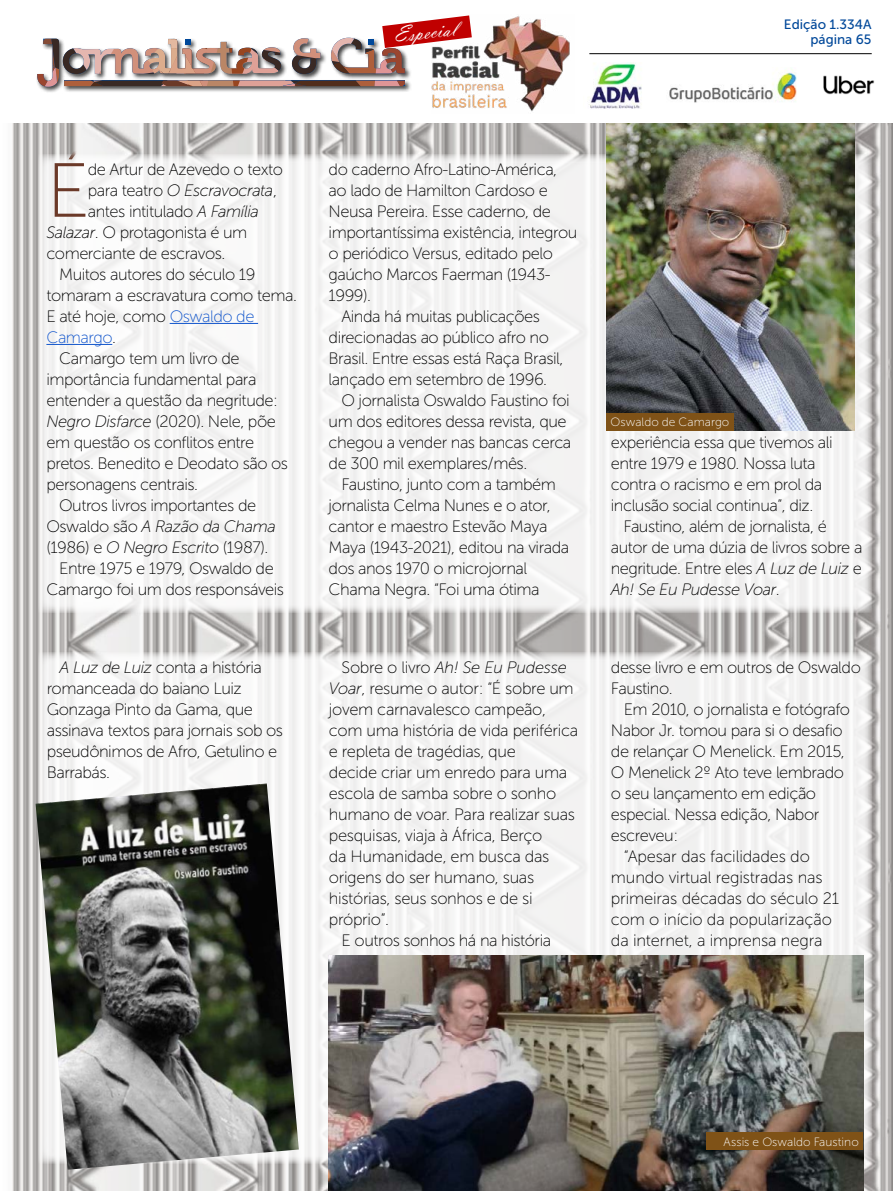
<style>
.page{position:relative;width:893px;height:1191px;background:#fff}
.page>*{position:absolute;margin:0;border:0;box-sizing:border-box;transform-origin:0 0}
.t1{font:76.5px "Museo Sans 100";color:#6b3928}
.t2{font:22.5px "Vladimir Script";color:#fff}
.t3{font:16.5px/21px "Museo Sans 100";letter-spacing:-.03em;color:#000}
.t4{font:16.5px "Museo Sans 100";letter-spacing:-.01em;color:#000}
.t5{font:italic 16.5px "Museo Sans 100";letter-spacing:-.03em;color:#000}
.t6{font:16.5px "Museo Sans 100";letter-spacing:-.03em;color:#15c}
.t7{font:13.5px "Museo Sans 500";color:#00489a}
.t8{font:12px "Museo Sans 100";letter-spacing:.005em;color:#fff}
.s1{font-style:normal}
.s2{font-style:italic}
.s3{color:#15c}
.s4{color:#000}
</style>
<div class="page">
<img style="left:12px;top:123px;width:881px;height:1068px">
<div style="left:36px;top:36px;width:376px;height:57px;background:#000;opacity:.75"></div>
<img style="left:823px;top:75px;width:52px;height:20px">
<img style="left:589px;top:62px;width:53px;height:47px">
<img style="left:669px;top:69px;width:128px;height:34px">
<img style="left:432px;top:16px;width:138px;height:96px">
<svg style="left:37px;top:15px;width:435px;height:72px"></svg>
<hr style="left:589px;top:53px;width:283px;height:1px;background:#000">
<div style="left:38px;top:154px;width:834px;height:458px;background:#f3f3f3"></div>
<hr style="left:170px;top:323px;width:88px;height:1px;background:#15c">
<hr style="left:46px;top:344px;width:66px;height:1px;background:#15c">
<div style="left:38px;top:652px;width:834px;height:511px;background:#f3f3f2"></div>
<img style="left:606px;top:123px;width:249px;height:307px">
<div style="left:606px;top:413px;width:128px;height:18px;background:#7f5217"></div>
<img style="left:36px;top:783px;width:263px;height:386px">
<img style="left:329px;top:955px;width:534px;height:236px">
<div style="left:707px;top:1132px;width:156px;height:18px;background:#7f5217"></div>
<h2 class="t2" style="left:392px;top:22px;width:64px;rotate:-7deg">Especial</h2>
<p class="t7" style="left:784px;top:17px;width:89px">Edição 1.334A</p>
<p class="t7" style="left:810px;top:32px;width:63px">página 65</p>
<h1 class="t1" style="left:46px;top:150px;width:45px">É</h1>
<p class="t3" style="left:88px;top:159px;width:197px">de Artur de Azevedo o texto</p>
<p class="t5" style="left:88px;top:181px;width:191px"><span class="s1">para teatro</span> O Escravocrata<span class="s1">,</span></p>
<p class="t3" style="left:88px;top:201px;width:173px">antes intitulado <span class="s2">A Família</span></p>
<p class="t3" style="left:46px;top:222px;width:202px"><span class="s2">Salazar</span>. O protagonista é um</p>
<p class="t3" style="left:46px;top:243px;width:181px">comerciante de escravos.</p>
<p class="t3" style="left:59px;top:264px;width:198px">Muitos autores do século 19</p>
<p class="t3" style="left:46px;top:285px;width:252px">tomaram a escravatura como tema.</p>
<p class="t3" style="left:46px;top:306px;width:210px">E até hoje, como <span class="s3">Oswaldo de</span></p>
<p class="t6" style="left:46px;top:328px;width:71px">Camargo<span class="s4">.</span></p>
<p class="t3" style="left:59px;top:348px;width:182px">Camargo tem um livro de</p>
<p class="t3" style="left:46px;top:369px;width:212px">importância fundamental para</p>
<p class="t3" style="left:46px;top:390px;width:233px">entender a questão da negritude:</p>
<p class="t3" style="left:46px;top:411px;width:231px"><span class="s2">Negro Disfarce</span> (2020). Nele, põe</p>
<p class="t3" style="left:46px;top:432px;width:209px">em questão os conflitos entre</p>
<p class="t3" style="left:46px;top:453px;width:243px">pretos. Benedito e Deodato são os</p>
<p class="t3" style="left:46px;top:474px;width:153px">personagens centrais.</p>
<p class="t3" style="left:59px;top:495px;width:199px">Outros livros importantes de</p>
<p class="t5" style="left:46px;top:517px;width:231px"><span class="s1">Oswaldo são</span> A Razão da Chama</p>
<p class="t3" style="left:46px;top:537px;width:223px">(1986) e <span class="s2">O Negro Escrito</span> (1987).</p>
<p class="t3" style="left:59px;top:558px;width:216px">Entre 1975 e 1979, Oswaldo de</p>
<p class="t3" style="left:46px;top:579px;width:239px">Camargo foi um dos responsáveis</p>
<p class="t3" style="left:329px;top:159px;width:230px">do caderno Afro-Latino-América,</p>
<p class="t3" style="left:329px;top:180px;width:221px">ao lado de Hamilton Cardoso e</p>
<p class="t3" style="left:329px;top:201px;width:224px">Neusa Pereira. Esse caderno, de</p>
<p class="t3" style="left:329px;top:222px;width:250px">importantíssima existência, integrou</p>
<p class="t3" style="left:329px;top:243px;width:226px">o periódico Versus, editado pelo</p>
<p class="t3" style="left:329px;top:264px;width:223px">gaúcho Marcos Faerman (1943-</p>
<p class="t3" style="left:329px;top:285px;width:44px">1999).</p>
<p class="t3" style="left:341px;top:306px;width:200px">Ainda há muitas publicações</p>
<p class="t3" style="left:329px;top:327px;width:222px">direcionadas ao público afro no</p>
<p class="t3" style="left:329px;top:348px;width:236px">Brasil. Entre essas está Raça Brasil,</p>
<p class="t3" style="left:329px;top:369px;width:220px">lançado em setembro de 1996.</p>
<p class="t3" style="left:341px;top:390px;width:230px">O jornalista Oswaldo Faustino foi</p>
<p class="t3" style="left:329px;top:411px;width:240px">um dos editores dessa revista, que</p>
<p class="t3" style="left:329px;top:432px;width:244px">chegou a vender nas bancas cerca</p>
<p class="t3" style="left:329px;top:453px;width:200px">de 300 mil exemplares/mês.</p>
<p class="t3" style="left:341px;top:474px;width:216px">Faustino, junto com a também</p>
<p class="t3" style="left:329px;top:495px;width:224px">jornalista Celma Nunes e o ator,</p>
<p class="t3" style="left:329px;top:516px;width:220px">cantor e maestro Estevão Maya</p>
<p class="t3" style="left:329px;top:537px;width:242px">Maya (1943-2021), editou na virada</p>
<p class="t3" style="left:329px;top:558px;width:200px">dos anos 1970 o microjornal</p>
<p class="t3" style="left:329px;top:579px;width:213px">Chama Negra. “Foi uma ótima</p>
<p class="t3" style="left:47px;top:657px;width:238px;text-indent:13px"><span class="s2">A Luz de Luiz</span> conta a história romanceada do baiano Luiz<br>Gonzaga Pinto da Gama, que assinava textos para jornais sob os pseudônimos de Afro, Getulino e<br>Barrabás.</p>
<p class="t5" style="left:342px;top:658px;width:227px"><span class="s1">Sobre o livro</span> Ah! Se Eu Pudesse</p>
<p class="t3" style="left:329px;top:678px;width:246px"><span class="s2">Voar</span>, resume o autor: “É sobre um</p>
<p class="t3" style="left:329px;top:699px;width:219px">jovem carnavalesco campeão,</p>
<p class="t3" style="left:329px;top:720px;width:251px">com uma história de vida periférica</p>
<p class="t3" style="left:329px;top:741px;width:189px">e repleta de tragédias, que</p>
<p class="t3" style="left:329px;top:762px;width:240px">decide criar um enredo para uma</p>
<p class="t3" style="left:329px;top:783px;width:229px">escola de samba sobre o sonho</p>
<p class="t3" style="left:329px;top:804px;width:248px">humano de voar. Para realizar suas</p>
<p class="t3" style="left:329px;top:825px;width:215px">pesquisas, viaja à África, Berço</p>
<p class="t3" style="left:329px;top:846px;width:222px">da Humanidade, em busca das</p>
<p class="t3" style="left:329px;top:867px;width:207px">origens do ser humano, suas</p>
<p class="t3" style="left:329px;top:888px;width:205px">histórias, seus sonhos e de si</p>
<p class="t3" style="left:329px;top:909px;width:62px">próprio”.</p>
<p class="t3" style="left:342px;top:930px;width:211px">E outros sonhos há na história</p>
<p class="t8" style="left:610px;top:416px;width:120px">Oswaldo de Camargo</p>
<p class="t3" style="left:611px;top:432px;width:224px">experiência essa que tivemos ali entre 1979 e 1980. Nossa luta contra o racismo e em prol da inclusão social continua”, diz.</p>
<p class="t3" style="left:611px;top:516px;width:253px;text-indent:13px">Faustino, além de jornalista, é autor de uma dúzia de livros sobre a negritude. Entre eles <span class="s2">A Luz de Luiz</span> e<br><span class="s2">Ah! Se Eu Pudesse Voar</span>.</p>
<p class="t3" style="left:611px;top:657px;width:251px">desse livro e em outros de Oswaldo<br>Faustino.</p>
<p class="t3" style="left:624px;top:699px;width:228px">Em 2010, o jornalista e fotógrafo</p>
<p class="t3" style="left:611px;top:720px;width:233px">Nabor Jr. tomou para si o desafio</p>
<p class="t3" style="left:611px;top:741px;width:235px">de relançar O Menelick. Em 2015,</p>
<p class="t3" style="left:611px;top:762px;width:235px">O Menelick 2º Ato teve lembrado</p>
<p class="t3" style="left:611px;top:783px;width:207px">o seu lançamento em edição</p>
<p class="t3" style="left:611px;top:804px;width:210px">especial. Nessa edição, Nabor</p>
<p class="t3" style="left:611px;top:825px;width:69px">escreveu:</p>
<p class="t4" style="left:624px;top:847px;width:188px">“Apesar das facilidades do</p>
<p class="t4" style="left:611px;top:868px;width:213px">mundo virtual registradas nas</p>
<p class="t4" style="left:611px;top:889px;width:230px">primeiras décadas do século 21</p>
<p class="t4" style="left:611px;top:910px;width:223px">com o início da popularização</p>
<p class="t4" style="left:611px;top:931px;width:213px">da internet, a imprensa negra</p>
<p class="t8" style="left:724px;top:1135px;width:137px">Assis e Oswaldo Faustino</p>
</div>
